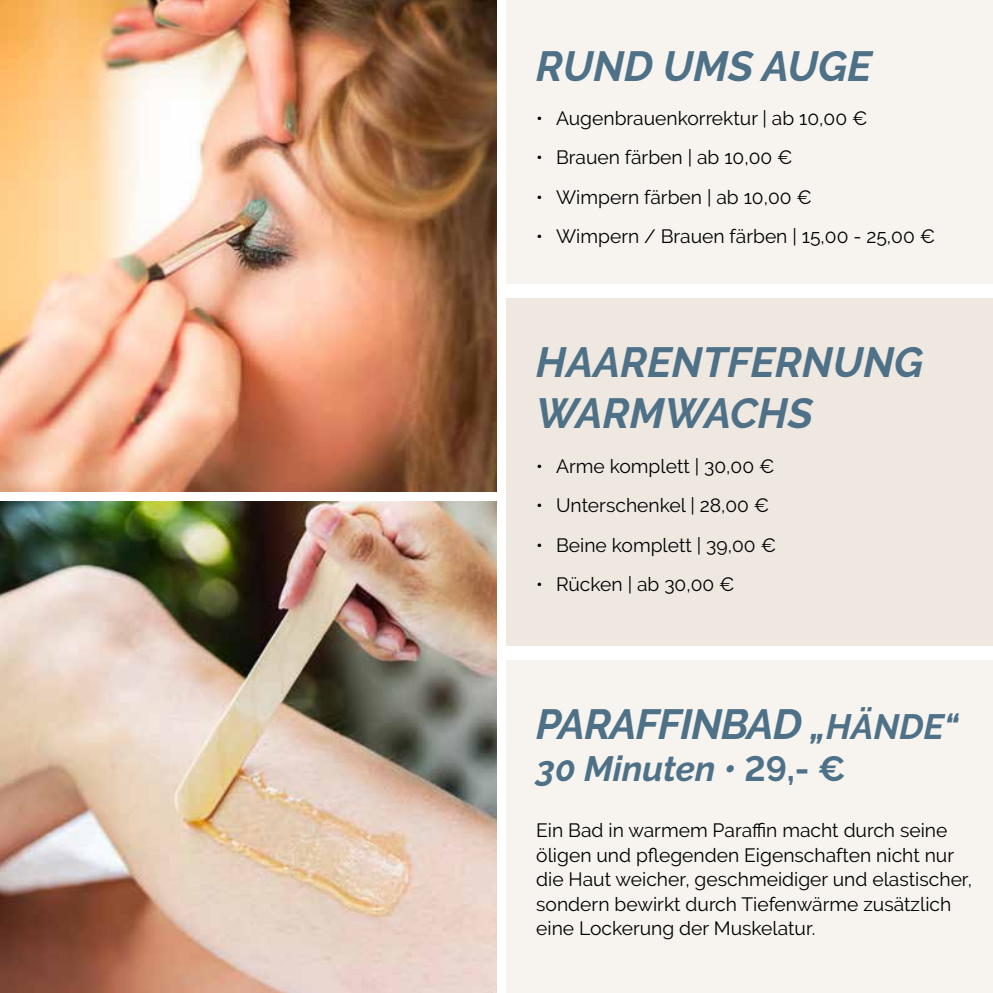
<style>
.page{position:relative;width:993px;height:993px;background:#fff}
.page>*{position:absolute;margin:0;border:0;box-sizing:border-box;transform-origin:0 0}
.t1{font:italic 700 42px/50.4px "Raleway";color:#4e7187}
.t2{font:italic 700 42px "Raleway";letter-spacing:-.025em;color:#4e7187}
.t3{font:italic 700 35px "Raleway";color:#4e7187}
.t4{font:19.25px/24.5px "Raleway";color:#000}
.s1{font-size:35px}
.s2{font-style:normal}
</style>
<div class="page">
<img style="left:0;top:501px;width:496px;height:491px">
<img style="left:0;top:0;width:496px;height:491px">
<div style="left:506px;top:660px;width:486px;height:332px;background:#f7f4f0"></div>
<div style="left:506px;top:0;width:486px;height:284px;background:#f7f4f0"></div>
<div style="left:506px;top:298px;width:486px;height:347px;background:#eee8e1"></div>
<h1 class="t1" style="left:536px;top:41px;width:337px">RUND UMS AUGE</h1>
<p class="t4" style="left:536px;top:106px;width:333px">• Augenbrauenkorrektur | ab 10,00 €</p>
<p class="t4" style="left:536px;top:145px;width:258px">• Brauen färben | ab 10,00 €</p>
<p class="t4" style="left:536px;top:185px;width:277px">• Wimpern färben | ab 10,00 €</p>
<p class="t4" style="left:536px;top:224px;width:400px">• Wimpern / Brauen färben | 15,00 - 25,00 €</p>
<h1 class="t1" style="left:536px;top:337px;width:388px">HAARENTFERNUNG<br>WARMWACHS</h1>
<p class="t4" style="left:536px;top:454px;width:240px">• Arme komplett | 30,00 €</p>
<p class="t4" style="left:536px;top:493px;width:235px">• Unterschenkel | 28,00 €</p>
<p class="t4" style="left:536px;top:532px;width:241px">• Beine komplett | 39,00 €</p>
<p class="t4" style="left:536px;top:572px;width:200px">• Rücken | ab 30,00 €</p>
<h1 class="t2" style="left:536px;top:700px;width:424px">PARAFFINBAD <span class="s1">„HÄNDE“</span></h1>
<h2 class="t3" style="left:536px;top:748px;width:311px">30 Minuten • <span class="s2">29,- €</span></h2>
<p class="t4" style="left:536px;top:818px;width:437px">Ein Bad in warmem Paraffin macht durch seine öligen und pflegenden Eigenschaften nicht nur die Haut weicher, geschmeidiger und elastischer, sondern bewirkt durch Tiefenwärme zusätzlich eine Lockerung der Muskelatur.</p>
</div>
